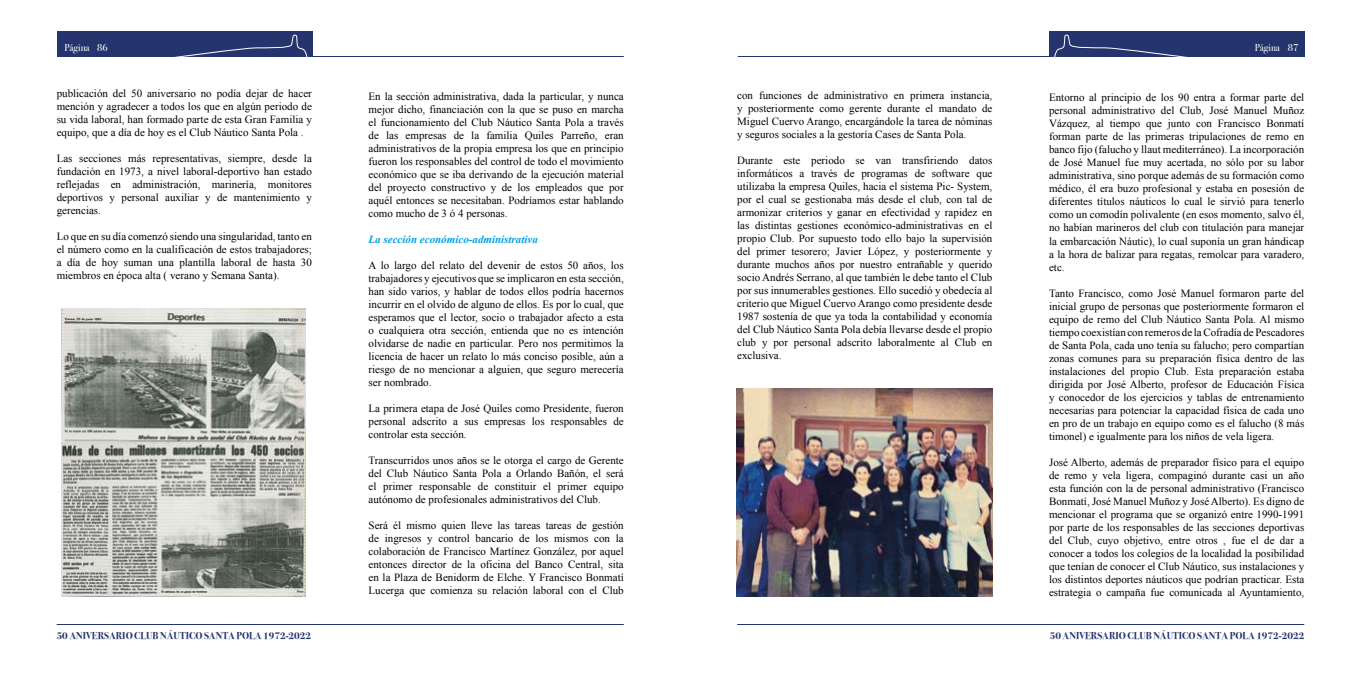
<style>
.page{position:relative;width:1361px;height:681px;background:#fff}
.page>*{position:absolute;margin:0;border:0;box-sizing:border-box;transform-origin:0 0}
.t1{font:11px/13px "Times New Roman";color:#000;text-align:justify}
.t2{font:italic 700 11px "Times New Roman";color:#009fe3}
.t3{font:700 10px "Bodoni Svty Two ITCTT";color:#25346c}
.t4{font:10px "Bodoni Svty Two ITCTT";color:#fff}
</style>
<div class="page">
<img style="left:62px;top:308px;width:243px;height:288px">
<img style="left:737px;top:388px;width:255px;height:208px">
<div style="left:57px;top:31px;width:255px;height:26px;background:#25346c"></div>
<div style="left:1049px;top:31px;width:256px;height:26px;background:#25346c"></div>
<svg style="left:175px;top:35px;width:132px;height:22px"></svg>
<svg style="left:1054px;top:35px;width:133px;height:22px"></svg>
<hr style="left:312px;top:56px;width:312px;height:1px;background:#25346c">
<hr style="left:57px;top:624px;width:567px;height:1px;background:#25346c">
<hr style="left:737px;top:624px;width:567px;height:1px;background:#25346c">
<hr style="left:738px;top:56px;width:311px;height:1px;background:#25346c">
<p class="t4" style="left:97px;top:39px;width:12px">86</p>
<p class="t4" style="left:1254px;top:39px;width:45px">Página 87</p>
<p class="t4" style="left:64px;top:39px;width:27px">Página</p>
<p class="t1" style="left:57px;top:87px;width:257px">publicación del 50 aniversario no podía dejar de hacer mención y agradecer a todos los que en algún periodo de su vida laboral, han formado parte de esta Gran Familia y equipo, que a día de hoy es el Club Náutico Santa Pola .</p>
<p class="t1" style="left:57px;top:152px;width:257px">Las secciones más representativas, siempre, desde la fundación en 1973, a nivel laboral-deportivo han estado reflejadas en administración, marinería, monitores deportivos y personal auxiliar y de mantenimiento y gerencias.</p>
<p class="t1" style="left:57px;top:230px;width:257px">Lo que en su día comenzó siendo una singularidad, tanto en el número como en la cualificación de estos trabajadores; a día de hoy suman una plantilla laboral de hasta 30 miembros en época alta ( verano y Semana Santa).</p>
<p class="t1" style="left:368px;top:89px;width:257px">En la sección administrativa, dada la particular, y nunca mejor dicho, financiación con la que se puso en marcha el funcionamiento del Club Náutico Santa Pola a través de las empresas de la familia Quiles Parreño, eran administrativos de la propia empresa los que en principio fueron los responsables del control de todo el movimiento económico que se iba derivando de la ejecución material del proyecto constructivo y de los empleados que por aquél entonces se necesitaban. Podríamos estar hablando como mucho de 3 ó 4 personas.</p>
<p class="t2" style="left:368px;top:231px;width:171px">La sección económico-administrativa</p>
<p class="t1" style="left:368px;top:258px;width:257px">A lo largo del relato del devenir de estos 50 años, los trabajadores y ejecutivos que se implicaron en esta sección, han sido varios, y hablar de todos ellos podría hacernos incurrir en el olvido de alguno de ellos. Es por lo cual, que esperamos que el lector, socio o trabajador afecto a esta o cualquiera otra sección, entienda que no es intención olvidarse de nadie en particular. Pero nos permitimos la licencia de hacer un relato lo más conciso posible, aún a riesgo de no mencionar a alguien, que seguro merecería ser nombrado.</p>
<p class="t1" style="left:368px;top:401px;width:257px">La primera etapa de José Quiles como Presidente, fueron personal adscrito a sus empresas los responsables de controlar esta sección.</p>
<p class="t1" style="left:368px;top:453px;width:257px">Transcurridos unos años se le otorga el cargo de Gerente del Club Náutico Santa Pola a Orlando Bañón, el será el primer responsable de constituir el primer equipo autónomo de profesionales administrativos del Club.</p>
<p class="t1" style="left:368px;top:518px;width:257px">Será él mismo quien lleve las tareas tareas de gestión de ingresos y control bancario de los mismos con la colaboración de Francisco Martínez González, por aquel entonces director de la oficina del Banco Central, sita en la Plaza de Benidorm de Elche. Y Francisco Bonmatí Lucerga que comienza su relación laboral con el Club</p>
<p class="t1" style="left:737px;top:88px;width:257px">con funciones de administrativo en primera instancia, y posteriormente como gerente durante el mandato de Miguel Cuervo Arango, encargándole la tarea de nóminas y seguros sociales a la gestoría Cases de Santa Pola.</p>
<p class="t1" style="left:737px;top:153px;width:257px">Durante este periodo se van transfiriendo datos informáticos a través de programas de software que utilizaba la empresa Quiles, hacia el sistema Pic- System, por el cual se gestionaba más desde el club, con tal de armonizar criterios y ganar en efectividad y rapidez en las distintas gestiones económico-administrativas en el propio Club. Por supuesto todo ello bajo la supervisión del primer tesorero; Javier López, y posteriormente y durante muchos años por nuestro entrañable y querido socio Andrés Serrano, al que también le debe tanto el Club por sus innumerables gestiones. Ello sucedió y obedecía al criterio que Miguel Cuervo Arango como presidente desde 1987 sostenía de que ya toda la contabilidad y economía del Club Náutico Santa Pola debía llevarse desde el propio club y por personal adscrito laboralmente al Club en exclusiva.</p>
<p class="t1" style="left:1049px;top:91px;width:257px">Entorno al principio de los 90 entra a formar parte del personal administrativo del Club, José Manuel Muñoz Vázquez, al tiempo que junto con Francisco Bonmatí forman parte de las primeras tripulaciones de remo en banco fijo (falucho y llaut mediterráneo). La incorporación de José Manuel fue muy acertada, no sólo por su labor administrativa, sino porque además de su formación como médico, él era buzo profesional y estaba en posesión de diferentes títulos náuticos lo cual le sirvió para tenerlo como un comodín polivalente (en esos momento, salvo él, no habían marineros del club con titulación para manejar la embarcación Náutic), lo cual suponía un gran hándicap a la hora de balizar para regatas, remolcar para varadero, etc.</p>
<p class="t1" style="left:1049px;top:286px;width:257px">Tanto Francisco, como José Manuel formaron parte del inicial grupo de personas que posteriormente formaron el equipo de remo del Club Náutico Santa Pola. Al mismo tiempo coexistían con remeros de la Cofradía de Pescadores de Santa Pola, cada uno tenía su falucho; pero compartían zonas comunes para su preparación física dentro de las instalaciones del propio Club. Esta preparación estaba dirigida por José Alberto, profesor de Educación Física y conocedor de los ejercicios y tablas de entrenamiento necesarias para potenciar la capacidad física de cada uno en pro de un trabajo en equipo como es el falucho (8 más timonel) e igualmente para los niños de vela ligera.</p>
<p class="t1" style="left:1049px;top:455px;width:257px">José Alberto, además de preparador físico para el equipo de remo y vela ligera, compaginó durante casi un año esta función con la de personal administrativo (Francisco Bonmatí, José Manuel Muñoz y José Alberto). Es digno de mencionar el programa que se organizó entre 1990-1991 por parte de los responsables de las secciones deportivas del Club, cuyo objetivo, entre otros , fue el de dar a conocer a todos los colegios de la localidad la posibilidad que tenían de conocer el Club Náutico, sus instalaciones y los distintos deportes náuticos que podrían practicar. Esta estrategia o campaña fue comunicada al Ayuntamiento,</p>
<p class="t3" style="left:57px;top:627px;width:256px">50 ANIVERSARIO CLUB NÁUTICO SANTA POLA 1972-2022</p>
<p class="t3" style="left:1050px;top:627px;width:256px">50 ANIVERSARIO CLUB NÁUTICO SANTA POLA 1972-2022</p>
</div>
